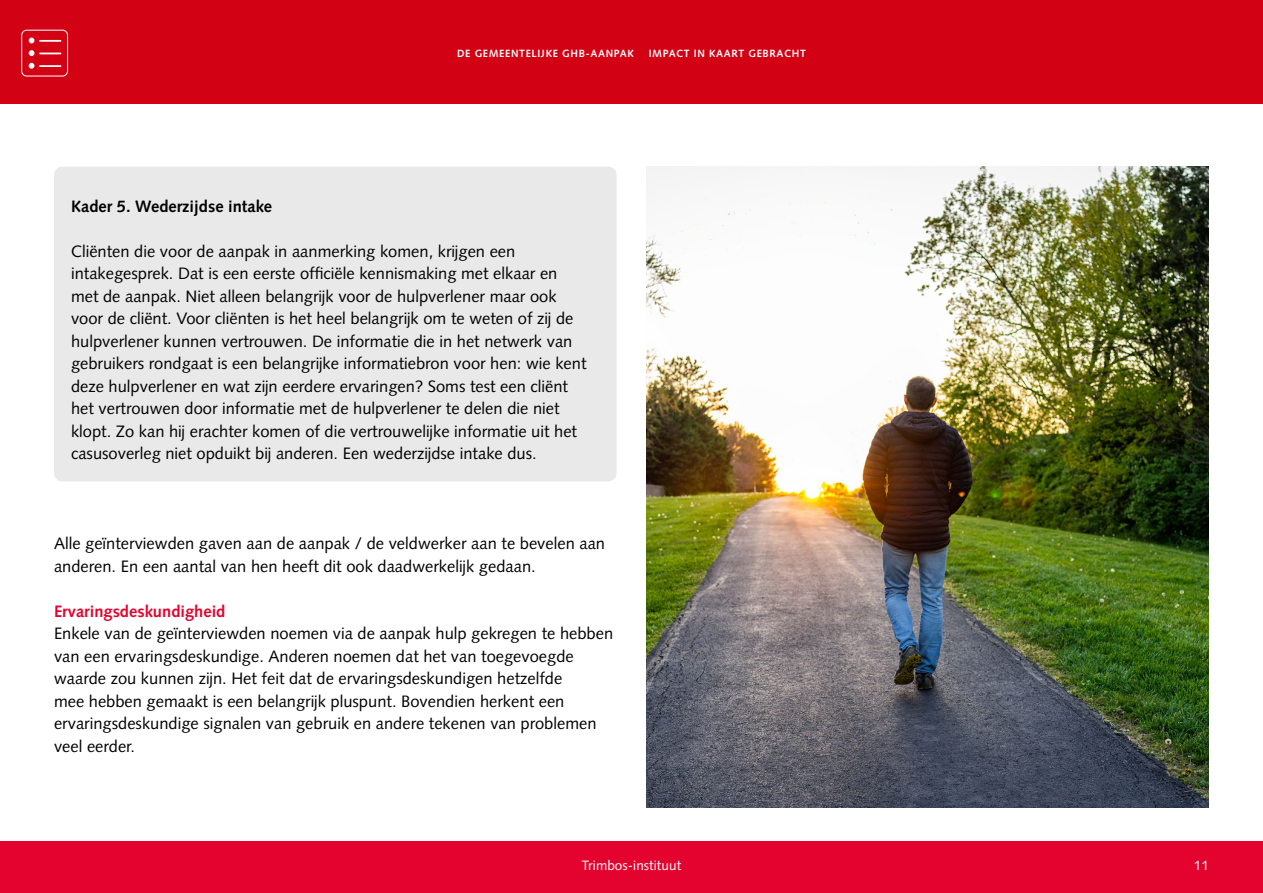
<style>
.page{position:relative;width:1263px;height:893px;background:#fff}
.page>*{position:absolute;margin:0;border:0;box-sizing:border-box;transform-origin:0 0}
.t1{font:16.5px/22.5px "Syntax LT Pro";color:#000}
.t2{font:700 16.5px "Syntax LT Pro";color:#000}
.t3{font:700 16.5px "Syntax LT Pro";color:#e4032e}
.t4{font:13.5px "Syntax LT Pro";letter-spacing:.005em;color:#fff}
.t5{font:700 10.5px "Syntax LT Pro";letter-spacing:.06em;color:#fff}
</style>
<div class="page">
<div style="left:0;top:0;width:1263px;height:104px;background:#d30114"></div>
<div style="left:0;top:841px;width:1263px;height:52px;background:#e4032e"></div>
<div style="left:21px;top:30px;width:47px;height:47px;border:1px solid #fff;border-radius:5px"></div>
<svg style="left:29px;top:38px;width:5px;height:5px"></svg>
<hr style="left:40px;top:40px;width:21px;height:2px;background:#fff">
<svg style="left:29px;top:50px;width:5px;height:6px"></svg>
<svg style="left:40px;top:53px;width:21px;height:1px"></svg>
<svg style="left:29px;top:63px;width:5px;height:6px"></svg>
<hr style="left:40px;top:65px;width:21px;height:2px;background:#fff">
<div style="left:54px;top:167px;width:563px;height:315px;background:#e9e9e9;border-radius:9px"></div>
<img style="left:646px;top:167px;width:562px;height:641px">
<p class="t5" style="left:457px;top:47px;width:178px">DE GEMEENTELIJKE GHB-AANPAK</p>
<p class="t5" style="left:649px;top:47px;width:159px">IMPACT IN KAART GEBRACHT</p>
<p class="t2" style="left:71px;top:196px;width:203px">Kader 5. Wederzijdse intake</p>
<p class="t1" style="left:71px;top:240px;width:517px">Cliënten die voor de aanpak in aanmerking komen, krijgen een intakegesprek. Dat is een eerste officiële kennismaking met elkaar en met de aanpak. Niet alleen belangrijk voor de hulpverlener maar ook voor de cliënt. Voor cliënten is het heel belangrijk om te weten of zij de hulpverlener kunnen vertrouwen. De informatie die in het netwerk van gebruikers rondgaat is een belangrijke informatiebron voor hen: wie kent deze hulpverlener en wat zijn eerdere ervaringen? Soms test een cliënt het vertrouwen door informatie met de hulpverlener te delen die niet klopt. Zo kan hij erachter komen of die vertrouwelijke informatie uit het casusoverleg niet opduikt bij anderen. Een wederzijdse intake dus.</p>
<p class="t1" style="left:54px;top:532px;width:553px">Alle geïnterviewden gaven aan de aanpak / de veldwerker aan te bevelen aan anderen. En een aantal van hen heeft dit ook daadwerkelijk gedaan.</p>
<p class="t3" style="left:54px;top:601px;width:173px">Ervaringsdeskundigheid</p>
<p class="t1" style="left:54px;top:622px;width:561px">Enkele van de geïnterviewden noemen via de aanpak hulp gekregen te hebben van een ervaringsdeskundige. Anderen noemen dat het van toegevoegde waarde zou kunnen zijn. Het feit dat de ervaringsdeskundigen hetzelfde<br>mee hebben gemaakt is een belangrijk pluspunt. Bovendien herkent een ervaringsdeskundige signalen van gebruik en andere tekenen van problemen veel eerder.</p>
<p class="t4" style="left:582px;top:857px;width:101px">Trimbos-instituut</p>
<p class="t4" style="left:1194px;top:857px;width:17px">11</p>
</div>
